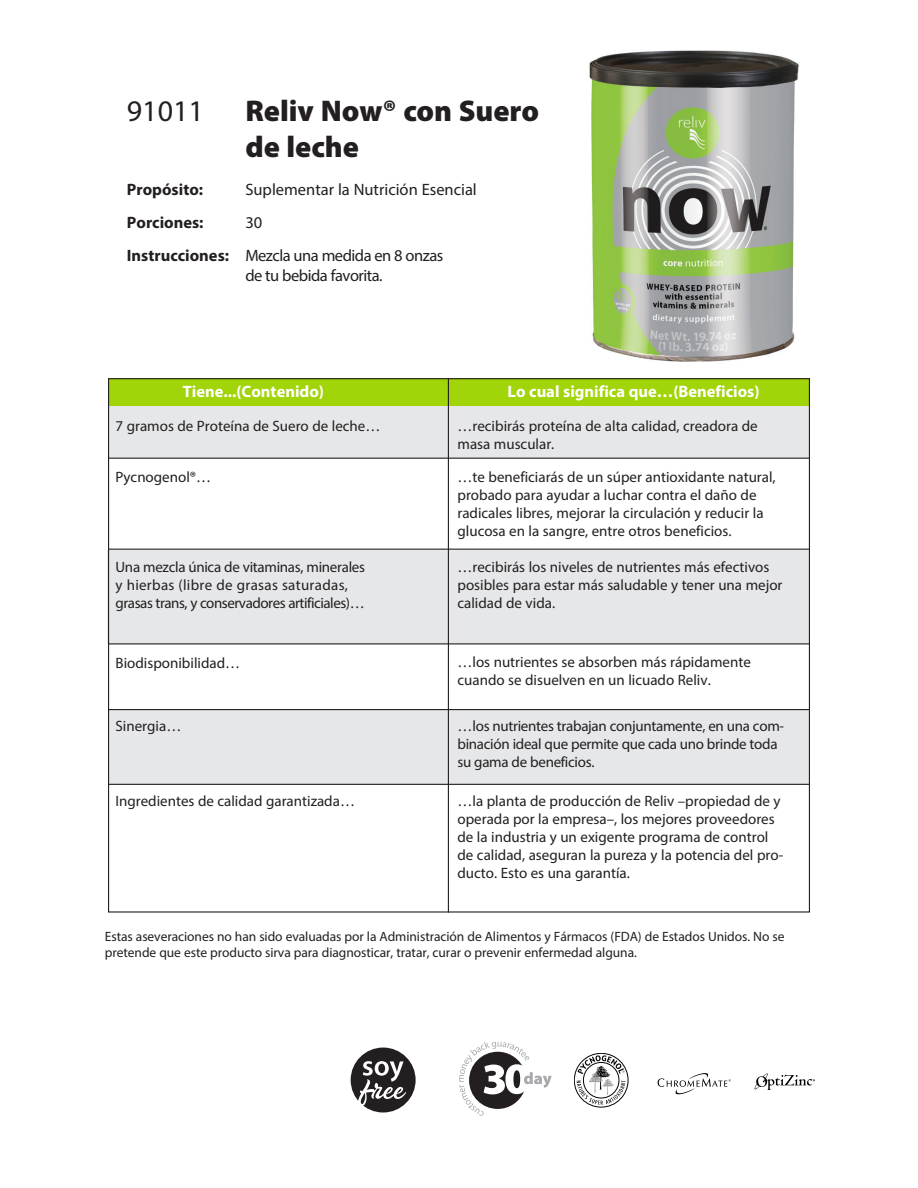
<style>
.page{position:relative;width:918px;height:1188px;background:#fff}
.page>*{position:absolute;margin:0;border:0;box-sizing:border-box;transform-origin:0 0}
.t1{font:900 30px/36px "Myriad Pro";color:#231f20}
.t2{font:30px "Myriad Pro";color:#231f20}
.t3{font:16.5px/19.8px "Myriad Pro";letter-spacing:-.03em;color:#231f20}
.t4{font:700 16.5px "Myriad Pro";color:#fff}
.t5{font:16.5px "Myriad Pro";color:#231f20}
.t6{font:700 16.5px "Myriad Pro";color:#231f20}
.t7{font:15px/18px "Myriad Pro";color:#231f20}
.t8{font:15px/18px "Myriad Pro";letter-spacing:-.02em;color:#231f20}
.t9{font:13.5px/16.2px "Myriad Pro";letter-spacing:-.005em;color:#231f20}
.s1{font-weight:700}
</style>
<div class="page">
<div style="left:108px;top:710px;width:702px;height:74px;background:#e6e7e9"></div>
<div style="left:108px;top:550px;width:702px;height:93px;background:#e6e7e9"></div>
<div style="left:108px;top:405px;width:702px;height:53px;background:#e6e7e9"></div>
<div style="left:108px;top:378px;width:702px;height:28px;background:#a2d40a"></div>
<hr style="left:108px;top:458px;width:702px;height:1px;background:#231f20">
<hr style="left:108px;top:643px;width:702px;height:1px;background:#231f20">
<hr style="left:108px;top:549px;width:702px;height:1px;background:#231f20">
<hr style="left:448px;top:378px;width:1px;height:535px;background:#231f20">
<hr style="left:108px;top:709px;width:702px;height:1px;background:#231f20">
<hr style="left:108px;top:784px;width:702px;height:1px;background:#231f20">
<img style="left:589px;top:50px;width:210px;height:312px">
<svg style="left:459px;top:1042px;width:93px;height:74px"></svg>
<div style="left:351px;top:1048px;width:65px;height:65px;background:#231f20;border-radius:50%"></div>
<svg style="left:358px;top:1061px;width:48px;height:45px"></svg>
<img style="left:657px;top:1073px;width:74px;height:22px">
<img style="left:754px;top:1073px;width:61px;height:17px">
<svg style="left:574px;top:1053px;width:54px;height:54px"></svg>
<p class="t2" style="left:127px;top:92px;width:78px">91011</p>
<p class="t1" style="left:245px;top:92px;width:295px">Reliv Now® con Suero de leche</p>
<p class="t6" style="left:127px;top:179px;width:78px">Propósito:</p>
<p class="t5" style="left:245px;top:179px;width:233px">Suplementar la Nutrición Esencial</p>
<p class="t6" style="left:127px;top:212px;width:78px">Porciones:</p>
<p class="t3" style="left:245px;top:212px;width:18px">30</p>
<p class="t3" style="left:245px;top:246px;width:200px;text-indent:-119px"><span class="s1">Instrucciones:</span> Mezcla una medida en 8 onzas de tu bebida favorita.</p>
<p class="t4" style="left:183px;top:381px;width:143px">Tiene...(Contenido)</p>
<p class="t4" style="left:508px;top:381px;width:253px">Lo cual significa que…(Beneficios)</p>
<p class="t7" style="left:116px;top:417px;width:266px">7 gramos de Proteína de Suero de leche…</p>
<p class="t7" style="left:116px;top:468px;width:97px">Pycnogenol®…</p>
<p class="t8" style="left:116px;top:558px;width:251px">Una mezcla única de vitaminas, minerales y hierbas (libre de grasas saturadas, grasas trans, y conservadores artificiales)…</p>
<p class="t7" style="left:116px;top:654px;width:126px">Biodisponibilidad…</p>
<p class="t7" style="left:116px;top:717px;width:67px">Sinergia…</p>
<p class="t7" style="left:116px;top:792px;width:241px">Ingredientes de calidad garantizada…</p>
<p class="t7" style="left:458px;top:417px;width:302px">…recibirás proteína de alta calidad, creadora de masa muscular.</p>
<p class="t7" style="left:458px;top:468px;width:320px">…te beneficiarás de un súper antioxidante natural, probado para ayudar a luchar contra el daño de radicales libres, mejorar la circulación y reducir la glucosa en la sangre, entre otros beneficios.</p>
<p class="t7" style="left:458px;top:558px;width:327px">…recibirás los niveles de nutrientes más efectivos posibles para estar más saludable y tener una mejor calidad de vida.</p>
<p class="t7" style="left:458px;top:652px;width:295px">…los nutrientes se absorben más rápidamente cuando se disuelven en un licuado Reliv.</p>
<p class="t8" style="left:458px;top:717px;width:328px">…los nutrientes trabajan conjuntamente, en una com&shy;binación ideal que permite que cada uno brinde toda su gama de beneficios.</p>
<p class="t7" style="left:458px;top:792px;width:327px">…la planta de producción de Reliv –propiedad de y operada por la empresa–, los mejores proveedores de la industria y un exigente programa de control de calidad, aseguran la pureza y la potencia del pro&shy;ducto. Esto es una garantía.</p>
<p class="t9" style="left:105px;top:928px;width:681px">Estas aseveraciones no han sido evaluadas por la Administración de Alimentos y Fármacos (FDA) de Estados Unidos. No se pretende que este producto sirva para diagnosticar, tratar, curar o prevenir enfermedad alguna.</p>
</div>
